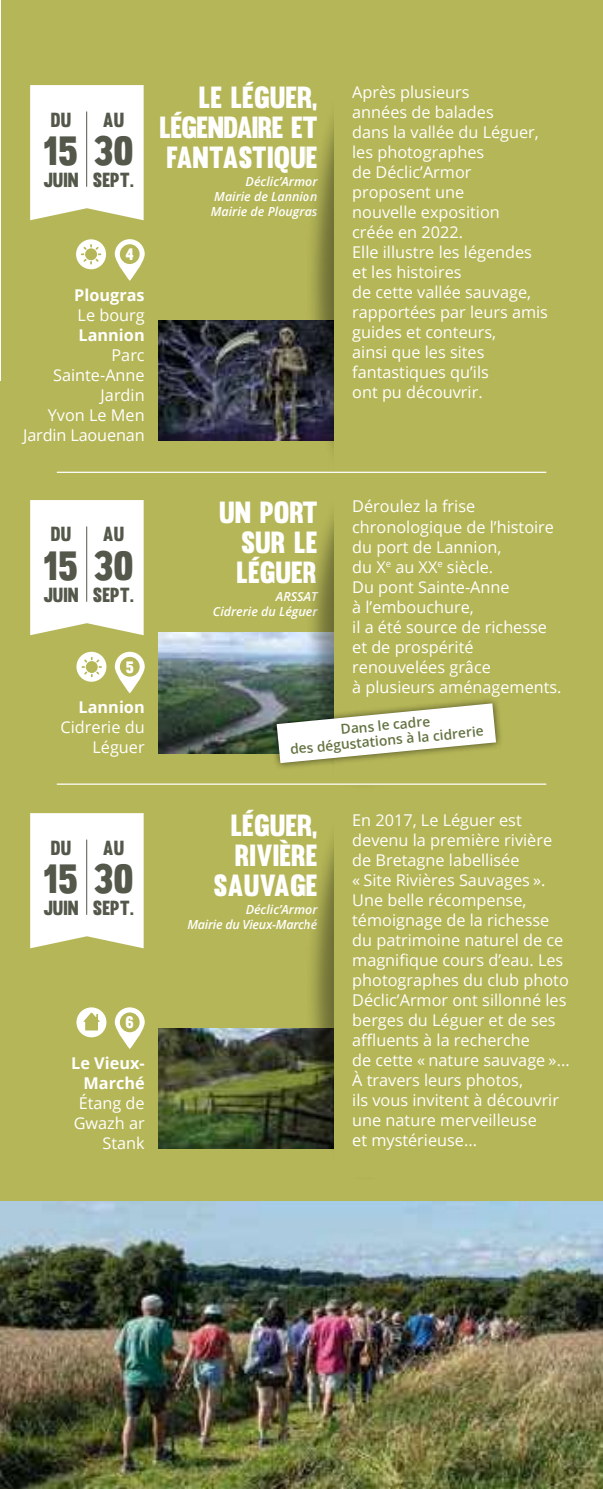
<style>
.page{position:relative;width:603px;height:1489px;background:#fff}
.page>*{position:absolute;margin:0;border:0;box-sizing:border-box;transform-origin:0 0}
.t1{font:40px "Muro";color:#53584a}
.t2{font:30px/30px "Muro";color:#fff;text-align:justify}
.t3{font:20px "Muro";color:#53584a}
.t4{font:16.25px/20px "Open Sans";color:#fff}
.t5{font:700 16.25px/20px "Open Sans";color:#fff;text-align:right}
.t6{font:16.25px "Muro";color:#fff}
.t7{font:600 13.75px/15px "Open Sans";color:#637341;text-align:center}
.t8{font:italic 600 12.5px/15px "Open Sans";color:#fff;text-align:justify}
.t9{font:italic 600 12.5px/15px "Open Sans";letter-spacing:-.02em;color:#fff;text-align:right}
</style>
<div class="page">
<div style="left:0;top:0;width:602px;height:1488px;background:#b5b657"></div>
<div style="left:30px;top:85px;width:113px;height:135px;background:#fff"></div>
<img style="left:158px;top:320px;width:147px;height:121px">
<div style="left:305px;top:76px;width:119px;height:416px;background:#000;opacity:.4"></div>
<div style="left:334px;top:57px;width:107px;height:429px;background:#b5b657"></div>
<hr style="left:86px;top:111px;width:1px;height:76px;background:#53584a">
<svg style="left:115px;top:239px;width:30px;height:42px"></svg>
<div style="left:76px;top:239px;width:30px;height:30px;background:#fff;border-radius:50%"></div>
<svg style="left:81px;top:244px;width:20px;height:20px"></svg>
<svg style="left:30px;top:813px;width:114px;height:135px;background:#fbfbf6"></svg>
<img style="left:158px;top:1028px;width:147px;height:120px">
<div style="left:305px;top:800px;width:119px;height:381px;background:#000;opacity:.4"></div>
<div style="left:334px;top:784px;width:107px;height:392px;background:#b5b657"></div>
<hr style="left:86px;top:839px;width:1px;height:75px;background:#53584a">
<svg style="left:115px;top:1007px;width:30px;height:42px"></svg>
<div style="left:76px;top:1007px;width:30px;height:30px;background:#fff;border-radius:50%"></div>
<svg style="left:0;top:266px;width:1px;height:115px"></svg>
<div style="left:0;top:471px;width:602px;height:313px;background:#b5b657"></div>
<svg style="left:30px;top:500px;width:114px;height:135px;background:#fbfbf6"></svg>
<img style="left:158px;top:632px;width:147px;height:121px">
<div style="left:305px;top:481px;width:119px;height:310px;background:#000;opacity:.4"></div>
<div style="left:334px;top:471px;width:107px;height:313px;background:#b5b657"></div>
<hr style="left:86px;top:526px;width:1px;height:75px;background:#53584a">
<svg style="left:115px;top:651px;width:30px;height:42px"></svg>
<svg style="left:76px;top:651px;width:30px;height:30px"></svg>
<svg style="left:81px;top:656px;width:21px;height:21px"></svg>
<hr style="left:57px;top:471px;width:489px;height:2px;background:#fff">
<div style="left:269px;top:696px;width:234px;height:74px;background:#000;opacity:.6"></div>
<svg style="left:276px;top:703px;width:220px;height:60px"></svg>
<img style="left:0;top:1201px;width:602px;height:287px">
<hr style="left:57px;top:783px;width:489px;height:1px;background:#fff">
<svg style="left:83px;top:1012px;width:17px;height:18px"></svg>
<p class="t3" style="left:51px;top:107px;width:22px">DU</p>
<h1 class="t1" style="left:44px;top:126px;width:91px">15 30</h1>
<p class="t3" style="left:43px;top:167px;width:37px">JUIN</p>
<p class="t3" style="left:103px;top:107px;width:23px">AU</p>
<p class="t3" style="left:93px;top:167px;width:43px">SEPT.</p>
<p class="t6" style="left:125px;top:244px;width:10px">4</p>
<p class="t5" style="left:74px;top:284px;width:72px">Plougras</p>
<p class="t4" style="left:78px;top:304px;width:69px">Le bourg</p>
<p class="t5" style="left:79px;top:324px;width:68px">Lannion</p>
<p class="t4" style="left:23px;top:344px;width:123px;text-align:right">Parc<br>Sainte-Anne<br>Jardin<br>Yvon Le Men<br>Jardin Laouenan</p>
<h2 class="t2" style="left:159px;top:82px;width:159px;text-indent:39px">LE LÉGUER, LÉGENDAIRE ET FANTASTIQUE</h2>
<p class="t8" style="left:211px;top:174px;width:108px;text-indent:35px">Déclic’Armor Mairie de Lannion Mairie de Plougras</p>
<p class="t4" style="left:352px;top:81px;width:197px">Après plusieurs<br>années de balades<br>dans la vallée du Léguer, les photographes<br>de Déclic’Armor proposent une<br>nouvelle exposition<br>créée en 2022.<br>Elle illustre les légendes et les histoires<br>de cette vallée sauvage, rapportées par leurs amis guides et conteurs,<br>ainsi que les sites fantastiques qu’ils<br>ont pu découvrir.</p>
<p class="t3" style="left:51px;top:522px;width:22px">DU</p>
<h1 class="t1" style="left:44px;top:541px;width:91px">15 30</h1>
<p class="t3" style="left:43px;top:582px;width:37px">JUIN</p>
<p class="t3" style="left:103px;top:522px;width:23px">AU</p>
<p class="t3" style="left:93px;top:582px;width:43px">SEPT.</p>
<p class="t6" style="left:126px;top:657px;width:10px">5</p>
<p class="t5" style="left:79px;top:696px;width:68px">Lannion</p>
<p class="t4" style="left:61px;top:716px;width:86px;text-align:right">Cidrerie du<br>Léguer</p>
<p class="t3" style="left:51px;top:835px;width:22px">DU</p>
<h1 class="t1" style="left:44px;top:854px;width:91px">15 30</h1>
<p class="t3" style="left:43px;top:895px;width:37px">JUIN</p>
<p class="t3" style="left:103px;top:835px;width:23px">AU</p>
<p class="t3" style="left:93px;top:895px;width:43px">SEPT.</p>
<p class="t6" style="left:126px;top:1012px;width:10px">6</p>
<p class="t5" style="left:71px;top:1052px;width:75px">Le Vieux-<br>Marché</p>
<p class="t4" style="left:74px;top:1092px;width:72px;text-align:right">Étang de<br>Gwazh ar<br>Stank</p>
<h2 class="t2" style="left:236px;top:496px;width:82px;text-indent:-18px">UN PORT SUR LE LÉGUER</h2>
<p class="t8" style="left:213px;top:589px;width:106px;text-align:right">ARSSAT<br>Cidrerie du Léguer</p>
<p class="t4" style="left:352px;top:496px;width:211px">Déroulez la frise chronologique de l’histoire du port de Lannion,<br>du X<sup>e</sup> au XX<sup>e</sup> siècle.<br>Du pont Sainte-Anne<br>à l’embouchure,<br>il a été source de richesse et de prospérité renouvelées grâce<br>à plusieurs aménagements.</p>
<p class="t7" style="left:288px;top:727px;width:196px;rotate:-6deg">Dans le cadre<br>des dégustations à la cidrerie</p>
<h2 class="t2" style="left:213px;top:809px;width:105px;text-align:right">LÉGUER,<br>RIVIÈRE<br>SAUVAGE</h2>
<p class="t9" style="left:187px;top:901px;width:132px">Déclic’Armor<br>Mairie du Vieux-Marché</p>
<p class="t4" style="left:352px;top:809px;width:219px">En 2017, Le Léguer est devenu la première rivière de Bretagne labellisée<br>« Site Rivières Sauvages ».<br>Une belle récompense, témoignage de la richesse du patrimoine naturel de ce magnifique cours d’eau. Les photographes du club photo<br>Déclic’Armor ont sillonné les berges du Léguer et de ses affluents à la recherche<br>de cette « nature sauvage »...<br>À travers leurs photos,<br>ils vous invitent à découvrir une nature merveilleuse<br>et mystérieuse...</p>
</div>
